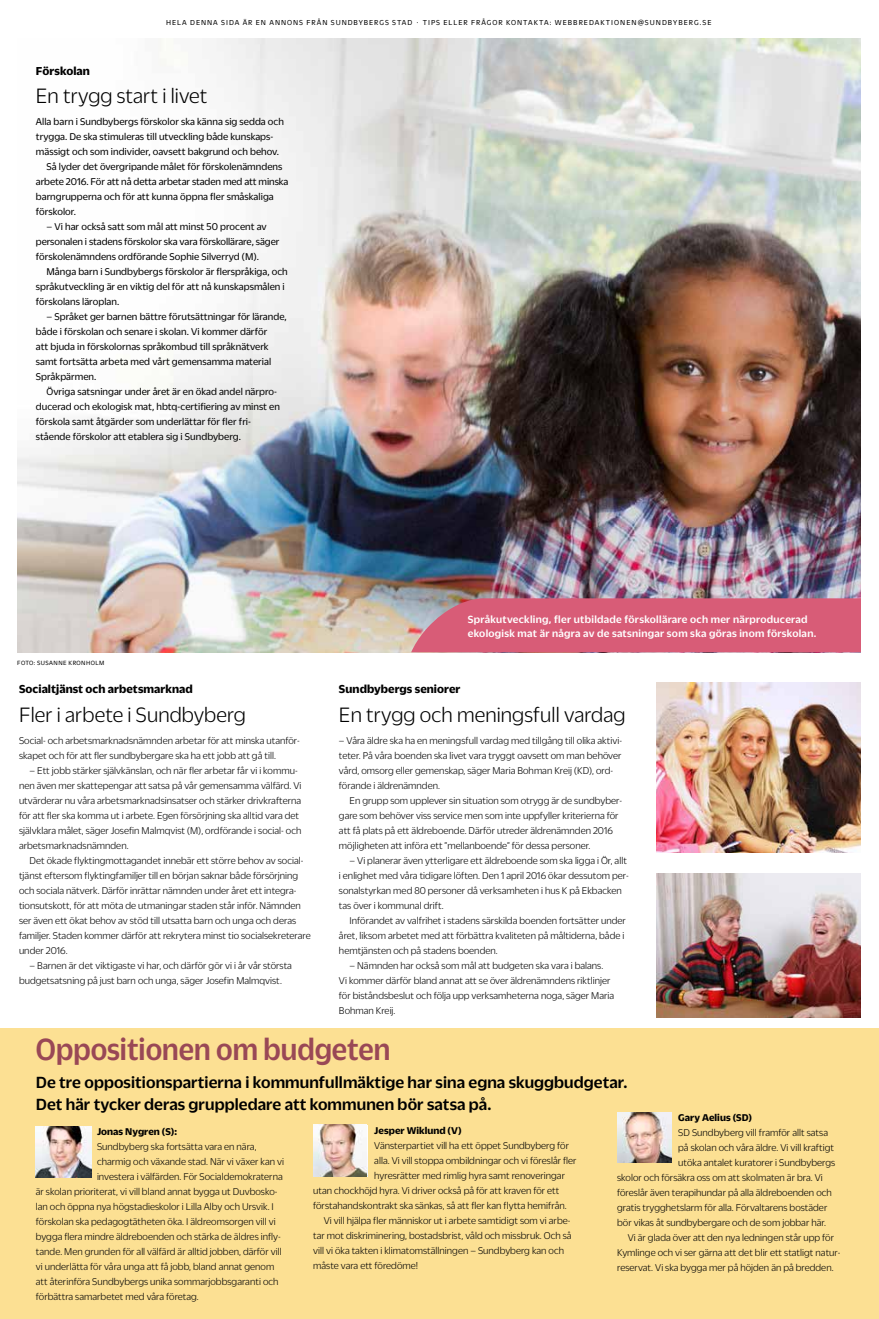
<style>
.page{position:relative;width:879px;height:1319px;background:#fff}
.page>*{position:absolute;margin:0;border:0;box-sizing:border-box;transform-origin:0 0}
.t1{font:500 33.12px "Duplicate Sans";color:#994856;scale:.92 1}
.t2{font:300 22.5px "Duplicate Sans";letter-spacing:.005em;color:#000}
.t3{font:500 17.5px/22.5px "Duplicate Sans";letter-spacing:.005em;color:#000}
.t4{font:700 12.5px "Duplicate Sans";letter-spacing:.005em;color:#000}
.t5{font:500 11.25px/13.5px "Duplicate Sans";letter-spacing:.025em;color:#fff}
.t6{font:300 10.62px/15px "Duplicate Sans";letter-spacing:.005em;color:#000}
.t7{font:10.62px/15px "Duplicate Sans";letter-spacing:.005em;color:#000}
.t8{font:700 10.62px "Duplicate Sans";letter-spacing:.005em;color:#000}
.t9{font:7.75px "Duplicate Sans";letter-spacing:.12em;color:#000}
.t10{font:6.62px "Duplicate Sans";letter-spacing:.06em;color:#000}
</style>
<div class="page">
<div style="left:0;top:1028px;width:879px;height:290px;background:#fce093"></div>
<img style="left:617px;top:1112px;width:54px;height:50px">
<img style="left:17px;top:39px;width:843px;height:613px">
<img style="left:657px;top:682px;width:203px;height:170px">
<img style="left:657px;top:873px;width:203px;height:144px">
<img style="left:313px;top:1124px;width:53px;height:51px">
<img style="left:36px;top:1126px;width:55px;height:50px">
<svg style="left:411px;top:598px;width:450px;height:54px;background:#d5607a"></svg>
<p class="t9" style="left:166px;top:18px;width:547px">HELA DENNA SIDA ÄR EN ANNONS FRÅN SUNDBYBERGS STAD · TIPS ELLER FRÅGOR KONTAKTA: WEBBREDAKTIONEN@SUNDBYBERG.SE</p>
<p class="t4" style="left:36px;top:62px;width:56px">Förskolan</p>
<h2 class="t2" style="left:36px;top:82px;width:173px">En trygg start i livet</h2>
<p class="t7" style="left:36px;top:113px;width:250px">Alla barn i Sundbybergs förskolor ska känna sig sedda och</p>
<p class="t7" style="left:36px;top:128px;width:239px">trygga. De ska stimuleras till utveckling både kunskaps-</p>
<p class="t7" style="left:36px;top:143px;width:245px">mässigt och som individer, oavsett bakgrund och behov.</p>
<p class="t7" style="left:47px;top:158px;width:237px">Så lyder det övergripande målet för förskolenämndens</p>
<p class="t7" style="left:36px;top:173px;width:254px">arbete 2016. För att nå detta arbetar staden med att minska</p>
<p class="t7" style="left:36px;top:188px;width:239px">barngrupperna och för att kunna öppna fler småskaliga</p>
<p class="t7" style="left:36px;top:203px;width:42px">förskolor.</p>
<p class="t7" style="left:36px;top:218px;width:245px;text-indent:11px">– Vi har också satt som mål att minst 50 procent av personalen i stadens förskolor ska vara förskollärare, säger förskolenämndens ordförande Sophie Silverryd (M).</p>
<p class="t7" style="left:36px;top:263px;width:253px;text-indent:11px">Många barn i Sundbybergs förskolor är flerspråkiga, och språkutveckling är en viktig del för att nå kunskapsmålen i förskolans läroplan.</p>
<p class="t7" style="left:36px;top:308px;width:252px;text-indent:11px">– Språket ger barnen bättre förutsättningar för lärande, både i förskolan och senare i skolan. Vi kommer därför<br>att bjuda in förskolornas språkombud till språknätverk samt fortsätta arbeta med vårt gemensamma material Språkpärmen.</p>
<p class="t7" style="left:36px;top:383px;width:246px;text-indent:11px">Övriga satsningar under året är en ökad andel närpro&shy;ducerad och ekologisk mat, hbtq-certifiering av minst en förskola samt åtgärder som underlättar för fler fri&shy;stående förskolor att etablera sig i Sundbyberg.</p>
<p class="t10" style="left:17px;top:658px;width:89px">FOTO: SUSANNE KRONHOLM</p>
<p class="t4" style="left:19px;top:680px;width:175px">Socialtjänst och arbetsmarknad</p>
<h2 class="t2" style="left:19px;top:700px;width:228px">Fler i arbete i Sundbyberg</h2>
<p class="t6" style="left:19px;top:732px;width:282px">Social- och arbetsmarknadsnämnden arbetar för att minska utanför&shy;skapet och för att fler sundbybergare ska ha ett jobb att gå till.</p>
<p class="t6" style="left:19px;top:762px;width:284px;text-indent:11px">– Ett jobb stärker självkänslan, och när fler arbetar får vi i kommu&shy;nen även mer skattepengar att satsa på vår gemensamma välfärd. Vi utvärderar nu våra arbetsmarknadsinsatser och stärker drivkrafterna för att fler ska komma ut i arbete. Egen försörjning ska alltid vara det självklara målet, säger Josefin Malmqvist (M), ordförande i social- och arbetsmarknadsnämnden.</p>
<p class="t6" style="left:19px;top:852px;width:293px;text-indent:11px">Det ökade flyktingmottagandet innebär ett större behov av social&shy;tjänst eftersom flyktingfamiljer till en början saknar både försörjning och sociala nätverk. Därför inrättar nämnden under året ett integra&shy;tionsutskott, för att möta de utmaningar staden står inför. Nämnden ser även ett ökat behov av stöd till utsatta barn och unga och deras familjer. Staden kommer därför att rekrytera minst tio socialsekreterare under 2016.</p>
<p class="t6" style="left:19px;top:957px;width:274px;text-indent:11px">– Barnen är det viktigaste vi har, och därför gör vi i år vår största budgetsatsning på just barn och unga, säger Josefin Malmqvist.</p>
<p class="t5" style="left:468px;top:611px;width:350px">Språkutveckling, fler utbildade förskollärare och mer närproducerad ekologisk mat är några av de satsningar som ska göras inom förskolan.</p>
<p class="t4" style="left:339px;top:680px;width:123px">Sundbybergs seniorer</p>
<h2 class="t2" style="left:339px;top:700px;width:288px">En trygg och meningsfull vardag</h2>
<p class="t6" style="left:339px;top:732px;width:284px">– Våra äldre ska ha en meningsfull vardag med tillgång till olika aktivi&shy;teter. På våra boenden ska livet vara tryggt oavsett om man behöver vård, omsorg eller gemenskap, säger Maria Bohman Kreij (KD), ord&shy;förande i äldrenämnden.</p>
<p class="t6" style="left:339px;top:792px;width:284px;text-indent:11px">En grupp som upplever sin situation som otrygg är de sundbyber&shy;gare som behöver viss service men som inte uppfyller kriterierna för att få plats på ett äldreboende. Därför utreder äldrenämnden 2016 möjligheten att införa ett ”mellanboende” för dessa personer.</p>
<p class="t6" style="left:339px;top:852px;width:291px;text-indent:11px">– Vi planerar även ytterligare ett äldreboende som ska ligga i Ör, allt i enlighet med våra tidigare löften. Den 1 april 2016 ökar dessutom per&shy;sonalstyrkan med 80 personer då verksamheten i hus K på Ekbacken tas över i kommunal drift.</p>
<p class="t6" style="left:339px;top:912px;width:288px;text-indent:11px">Införandet av valfrihet i stadens särskilda boenden fortsätter under året, liksom arbetet med att förbättra kvaliteten på måltiderna, både i hemtjänsten och på stadens boenden.</p>
<p class="t6" style="left:339px;top:957px;width:277px;text-indent:11px">– Nämnden har också som mål att budgeten ska vara i balans.<br>Vi kommer därför bland annat att se över äldrenämndens riktlinjer för biståndsbeslut och följa upp verksamheterna noga, säger Maria Bohman Kreij.</p>
<h1 class="t1" style="left:36px;top:1027px;width:387px">Oppositionen om budgeten</h1>
<h3 class="t3" style="left:36px;top:1069px;width:593px">De tre oppositionspartierna i kommunfullmäktige har sina egna skuggbudgetar.<br>Det här tycker deras gruppledare att kommunen bör satsa på.</h3>
<p class="t8" style="left:678px;top:1110px;width:75px">Gary Aelius (SD)</p>
<p class="t6" style="left:678px;top:1124px;width:151px">SD Sundbyberg vill framför allt satsa</p>
<p class="t6" style="left:678px;top:1139px;width:157px">på skolan och våra äldre. Vi vill kraftigt</p>
<p class="t6" style="left:678px;top:1154px;width:158px">utöka antalet kuratorer i Sundbybergs</p>
<p class="t6" style="left:617px;top:1169px;width:207px">skolor och försäkra oss om att skolmaten är bra. Vi</p>
<p class="t6" style="left:617px;top:1184px;width:216px">föreslår även terapihundar på alla äldreboenden och</p>
<p class="t6" style="left:617px;top:1199px;width:212px">gratis trygghetslarm för alla. Förvaltarens bostäder</p>
<p class="t6" style="left:617px;top:1214px;width:210px">bör vikas åt sundbybergare och de som jobbar här.</p>
<p class="t6" style="left:628px;top:1229px;width:208px">Vi är glada över att den nya ledningen står upp för</p>
<p class="t6" style="left:617px;top:1244px;width:225px">Kymlinge och vi ser gärna att det blir ett statligt natur-</p>
<p class="t6" style="left:617px;top:1259px;width:218px">reservat. Vi ska bygga mer på höjden än på bredden.</p>
<p class="t8" style="left:374px;top:1122px;width:89px">Jesper Wiklund (V)</p>
<p class="t6" style="left:374px;top:1136px;width:196px">Vänsterpartiet vill ha ett öppet Sundbyberg för</p>
<p class="t6" style="left:374px;top:1151px;width:204px">alla. Vi vill stoppa ombildningar och vi föreslår fler</p>
<p class="t6" style="left:374px;top:1166px;width:192px">hyresrätter med rimlig hyra samt renoveringar</p>
<p class="t6" style="left:313px;top:1181px;width:248px">utan chockhöjd hyra. Vi driver också på för att kraven för ett</p>
<p class="t6" style="left:313px;top:1196px;width:255px">förstahandskontrakt ska sänkas, så att fler kan flytta hemifrån.</p>
<p class="t6" style="left:324px;top:1211px;width:248px">Vi vill hjälpa fler människor ut i arbete samtidigt som vi arbe-</p>
<p class="t6" style="left:313px;top:1226px;width:260px">tar mot diskriminering, bostadsbrist, våld och missbruk. Och så</p>
<p class="t6" style="left:313px;top:1241px;width:252px">vill vi öka takten i klimatomställningen – Sundbyberg kan och</p>
<p class="t6" style="left:313px;top:1256px;width:106px">måste vara ett föredöme!</p>
<p class="t8" style="left:97px;top:1123px;width:82px">Jonas Nygren (S):</p>
<p class="t6" style="left:97px;top:1137px;width:161px">Sundbyberg ska fortsätta vara en nära,</p>
<p class="t6" style="left:97px;top:1152px;width:188px">charmig och växande stad. När vi växer kan vi</p>
<p class="t6" style="left:97px;top:1167px;width:187px">investera i välfärden. För Socialdemokraterna</p>
<p class="t6" style="left:36px;top:1182px;width:243px">är skolan prioriterat, vi vill bland annat bygga ut Duvbosko-</p>
<p class="t6" style="left:36px;top:1197px;width:239px">lan och öppna nya högstadieskolor i Lilla Alby och Ursvik. I</p>
<p class="t6" style="left:36px;top:1212px;width:241px">förskolan ska pedagogtätheten öka. I äldreomsorgen vill vi</p>
<p class="t6" style="left:36px;top:1227px;width:246px">bygga flera mindre äldreboenden och stärka de äldres infly-</p>
<p class="t6" style="left:36px;top:1242px;width:247px">tande. Men grunden för all välfärd är alltid jobben, därför vill</p>
<p class="t6" style="left:36px;top:1257px;width:240px">vi underlätta för våra unga att få jobb, bland annat genom</p>
<p class="t6" style="left:36px;top:1272px;width:244px">att återinföra Sundbybergs unika sommarjobbsgaranti och</p>
<p class="t6" style="left:36px;top:1287px;width:164px">förbättra samarbetet med våra företag.</p>
</div>
